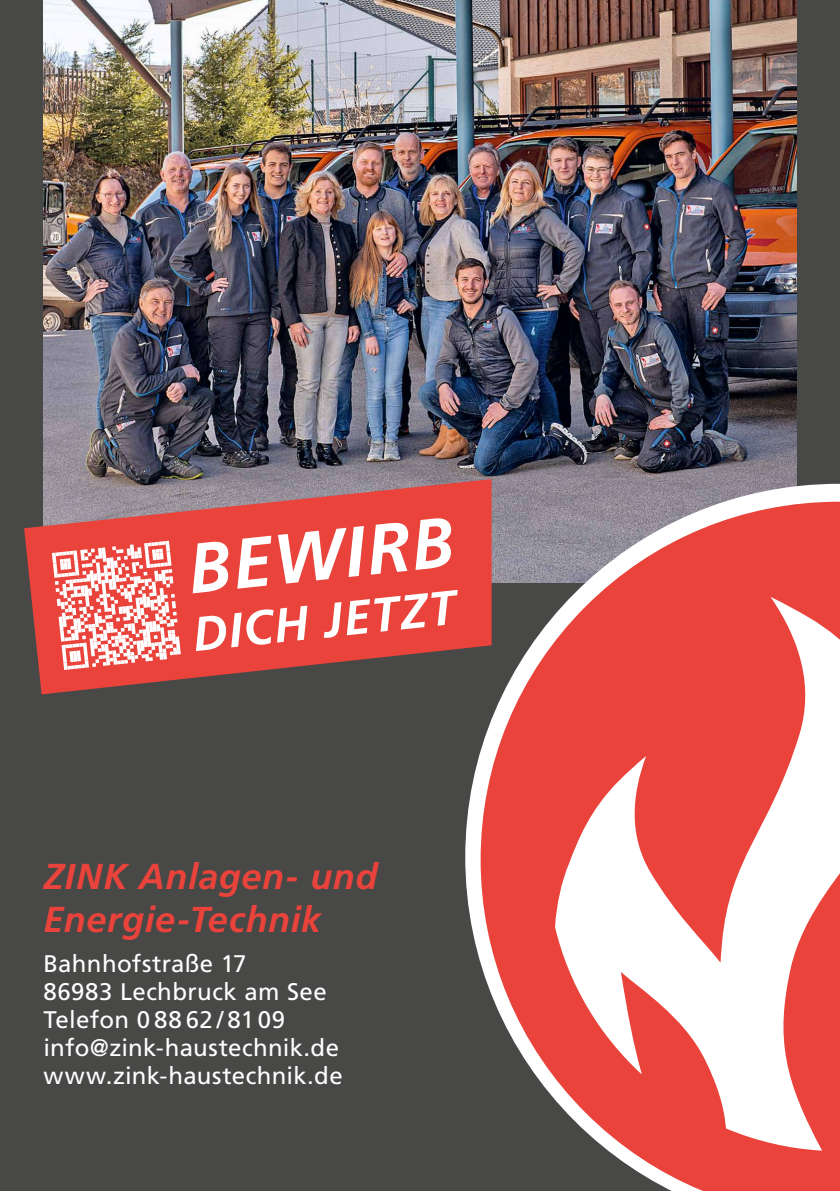
<style>
.page{position:relative;width:840px;height:1191px;background:#fff}
.page>*{position:absolute;margin:0;border:0;box-sizing:border-box;transform-origin:0 0}
.t1{font:70.4px "Frutiger LT Pro Bold Italic OV AWFABS";color:#fff}
.t2{font:48px "Frutiger LT Pro Bold Italic OV AWFABS";color:#fff}
.t3{font:36px/43.2px "Frutiger LT Pro Bold Italic OV AWFABS";letter-spacing:.015em;color:#e9433b}
.t4{font:24px/28px "Frutiger LT Pro Roman OV AWFABT";letter-spacing:.015em;color:#fff}
</style>
<div class="page">
<div style="left:0;top:0;width:839px;height:1191px;background:#484847"></div>
<img style="left:43px;top:0;width:753px;height:484px">
<svg style="left:465px;top:484px;width:374px;height:477px"></svg>
<svg style="left:480px;top:502px;width:359px;height:689px;background:#dc7e7a"></svg>
<svg style="left:24px;top:479px;width:467px;height:215px;fill:#e9433b"></svg>
<svg style="left:52px;top:541px;width:129px;height:129px;background:#f2938f"></svg>
<h1 class="t1" style="left:184px;top:528px;width:268px;rotate:-6deg">BEWIRB</h1>
<h2 class="t2" style="left:190px;top:606px;width:265px;rotate:-6deg">DICH JETZT</h2>
<h3 class="t3" style="left:43px;top:855px;width:335px">ZINK Anlagen- und<br>Energie-Technik</h3>
<p class="t4" style="left:43px;top:949px;width:300px">Bahnhofstraße 17<br>86983 Lechbruck am See<br>Telefon 0 88 62 / 81 09 info@zink-haustechnik.de www.zink-haustechnik.de</p>
</div>
